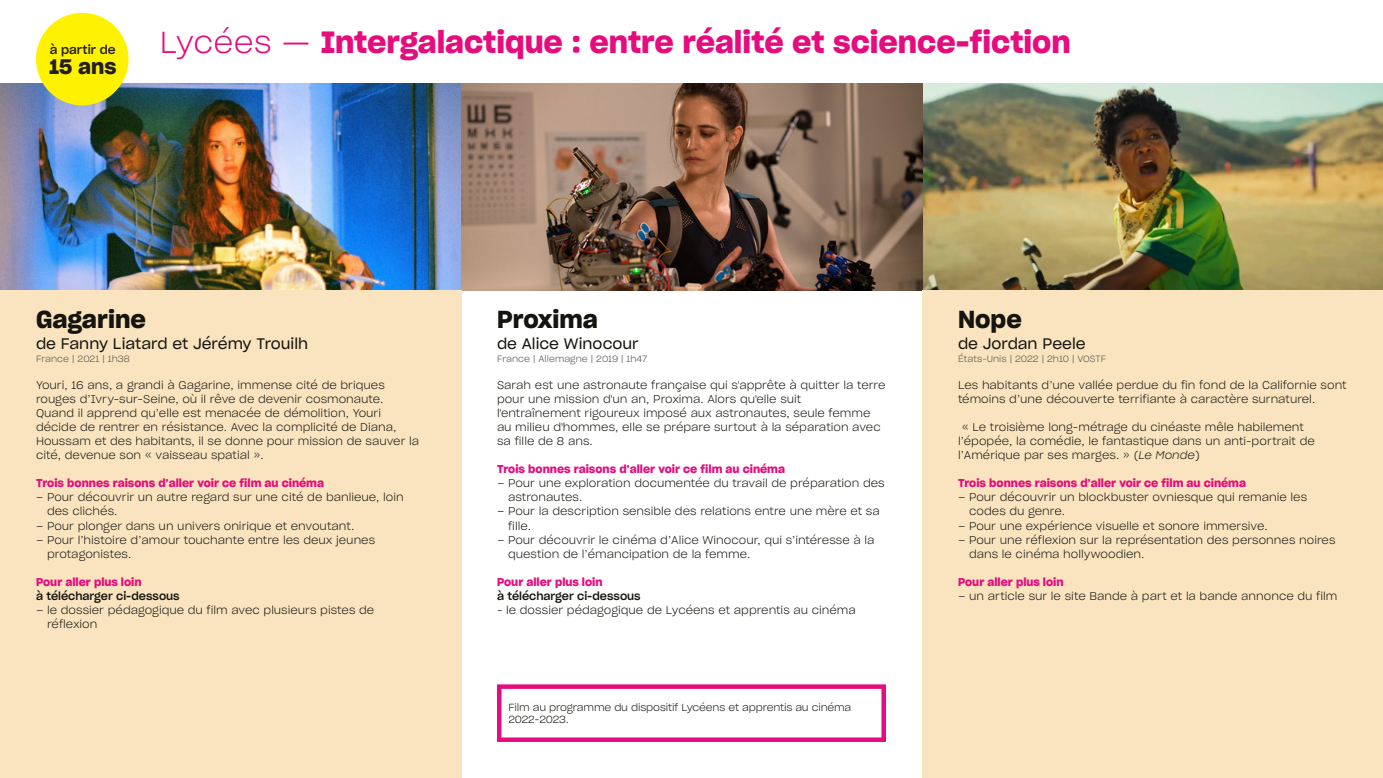
<style>
.page{position:relative;width:1383px;height:778px;background:#fff}
.page>*{position:absolute;margin:0;border:0;box-sizing:border-box;transform-origin:0 0}
.t1{font:30px "Sharp Grotesk Sm Bold 20";color:#e50c7e}
.t2{font:24px "Sharp Grotesk Sm Bold 20";color:#16140f}
.t3{font:20.4px "Sharp Grotesk Sm Bold 20";color:#231f20}
.t4{font:15px "Sharp Grotesk Book 20";letter-spacing:-.005em;color:#16140f}
.t5{font:12px "Sharp Grotesk Medium 20";color:#231f20}
.t6{font:11.1px/14.1px "Sharp Grotesk Light 20";color:#16140f}
.t7{font:11.1px "Sharp Grotesk Sm Bold 20";color:#e50c7e}
.t8{font:11.1px "Sharp Grotesk Medium 20";color:#16140f}
.t9{font:10.2px/11.7px "Sharp Grotesk Light 20";letter-spacing:-.015em;color:#16140f}
.t10{font:9px "Sharp Grotesk Light 20";color:#504f4b}
.s1{font-family:"Sharp Grotesk Light 20"}
.s2{color:#231f20}
.s3{font-family:"Sharp Grotesk Light Italic 20"}
</style>
<div class="page">
<img style="left:0;top:83px;width:1382px;height:207px">
<div style="left:0;top:290px;width:461px;height:488px;background:#f9e4bf"></div>
<div style="left:922px;top:290px;width:460px;height:488px;background:#f9e4bf"></div>
<div style="left:36px;top:13px;width:92px;height:92px;background:#fff200;border-radius:50%"></div>
<svg style="left:497px;top:684px;width:389px;height:58px"></svg>
<p class="t5" style="left:50px;top:44px;width:67px">à partir de</p>
<h3 class="t3" style="left:49px;top:58px;width:69px">15 ans</h3>
<h1 class="t1" style="left:160px;top:29px;width:912px"><span class="s1">Lycées —</span> Intergalactique : entre réalité et science-fiction</h1>
<h2 class="t2" style="left:36px;top:309px;width:112px">Gagarine</h2>
<h3 class="t4" style="left:36px;top:337px;width:274px">de Fanny Liatard et Jérémy Trouilh</h3>
<p class="t10" style="left:36px;top:355px;width:95px">France | 2021 | 1h38</p>
<p class="t6" style="left:36px;top:378px;width:384px">Youri, 16 ans, a grandi à Gagarine, immense cité de briques rouges d’Ivry-sur-Seine, où il rêve de devenir cosmonaute.<br>Quand il apprend qu’elle est menacée de démolition, Youri décide de rentrer en résistance. Avec la complicité de Diana, Houssam et des habitants, il se donne pour mission de sauver la cité, devenue son « vaisseau spatial ».</p>
<p class="t7" style="left:36px;top:478px;width:289px">Trois bonnes raisons d’aller voir ce film au cinéma</p>
<p class="t6" style="left:47px;top:491px;width:358px;text-indent:-11px"><span class="s2">–</span> Pour découvrir un autre regard sur une cité de banlieue, loin des clichés.</p>
<p class="t6" style="left:36px;top:519px;width:320px"><span class="s2">–</span> Pour plonger dans un univers onirique et envoutant.</p>
<p class="t6" style="left:47px;top:533px;width:330px;text-indent:-11px"><span class="s2">–</span> Pour l’histoire d’amour touchante entre les deux jeunes protagonistes.</p>
<p class="t7" style="left:36px;top:577px;width:107px">Pour aller plus loin</p>
<p class="t8" style="left:36px;top:591px;width:145px">à télécharger ci-dessous</p>
<p class="t6" style="left:47px;top:604px;width:329px;text-indent:-11px"><span class="s2">–</span> le dossier pédagogique du film avec plusieurs pistes de réflexion</p>
<h2 class="t2" style="left:497px;top:309px;width:102px">Proxima</h2>
<h3 class="t4" style="left:497px;top:337px;width:143px">de Alice Winocour</h3>
<p class="t10" style="left:497px;top:355px;width:152px">France | Allemagne | 2019 | 1h47</p>
<p class="t6" style="left:497px;top:378px;width:390px">Sarah est une astronaute française qui s'apprête à quitter la terre pour une mission d'un an, Proxima. Alors qu'elle suit l'entraînement rigoureux imposé aux astronautes, seule femme au milieu d'hommes, elle se prépare surtout à la séparation avec sa fille de 8 ans.</p>
<p class="t7" style="left:497px;top:464px;width:289px">Trois bonnes raisons d’aller voir ce film au cinéma</p>
<p class="t6" style="left:508px;top:477px;width:378px;text-indent:-11px"><span class="s2">–</span> Pour une exploration documentée du travail de préparation des astronautes.</p>
<p class="t6" style="left:508px;top:505px;width:373px;text-indent:-11px"><span class="s2">–</span> Pour la description sensible des relations entre une mère et sa fille.</p>
<p class="t6" style="left:508px;top:533px;width:368px;text-indent:-11px"><span class="s2">–</span> Pour découvrir le cinéma d’Alice Winocour, qui s’intéresse à la question de l’émancipation de la femme.</p>
<p class="t7" style="left:497px;top:577px;width:107px">Pour aller plus loin</p>
<p class="t8" style="left:497px;top:591px;width:145px">à télécharger ci-dessous</p>
<p class="t6" style="left:497px;top:604px;width:360px">- le dossier pédagogique de Lycéens et apprentis au cinéma</p>
<p class="t9" style="left:508px;top:702px;width:344px">Film au programme du dispositif Lycéens et apprentis au cinéma<br>2022-2023.</p>
<h2 class="t2" style="left:958px;top:309px;width:65px">Nope</h2>
<h3 class="t4" style="left:958px;top:337px;width:129px">de Jordan Peele</h3>
<p class="t10" style="left:958px;top:355px;width:150px">États-Unis | 2022 | 2h10 | VOSTF</p>
<p class="t6" style="left:958px;top:378px;width:390px">Les habitants d’une vallée perdue du fin fond de la Californie sont témoins d’une découverte terrifiante à caractère surnaturel.</p>
<p class="t6" style="left:958px;top:420px;width:358px;text-indent:4px">« Le troisième long-métrage du cinéaste mêle habilement l’épopée, la comédie, le fantastique dans un anti-portrait de l’Amérique par ses marges. » (<span class="s3">Le Monde</span>)</p>
<p class="t7" style="left:958px;top:478px;width:289px">Trois bonnes raisons d’aller voir ce film au cinéma</p>
<p class="t6" style="left:969px;top:491px;width:340px;text-indent:-11px"><span class="s2">–</span> Pour découvrir un blockbuster ovniesque qui remanie les codes du genre.</p>
<p class="t6" style="left:958px;top:519px;width:311px"><span class="s2">–</span> Pour une expérience visuelle et sonore immersive.</p>
<p class="t6" style="left:969px;top:533px;width:368px;text-indent:-11px"><span class="s2">–</span> Pour une réflexion sur la représentation des personnes noires dans le cinéma hollywoodien.</p>
<p class="t7" style="left:958px;top:577px;width:107px">Pour aller plus loin</p>
<p class="t6" style="left:958px;top:589px;width:381px"><span class="s2">–</span> un article sur le site Bande à part et la bande annonce du film</p>
</div>
